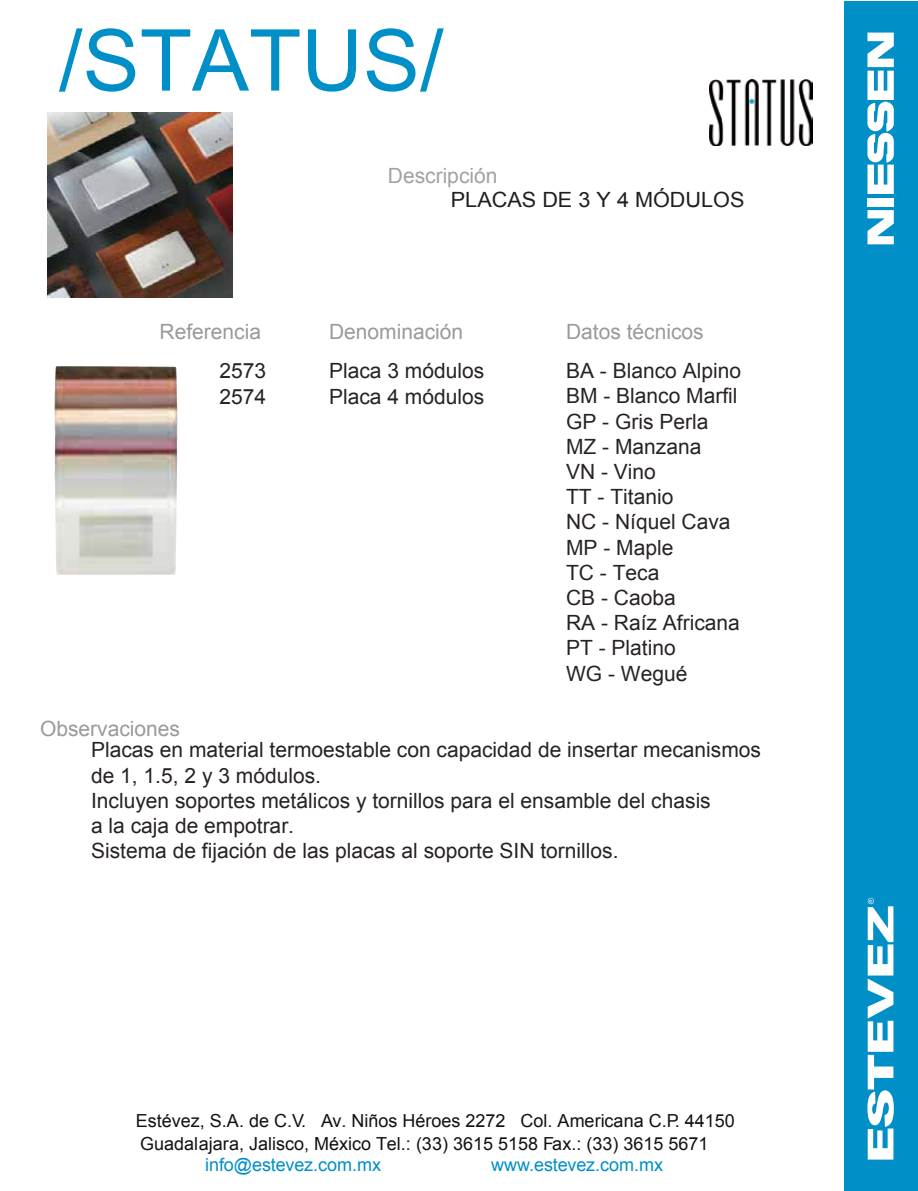
<style>
.page{position:relative;width:918px;height:1191px;background:#fff}
.page>*{position:absolute;margin:0;border:0;box-sizing:border-box;transform-origin:0 0}
.t1{font:85.5px "Arial";color:#008fc6}
.t2{font:21px/25.2px "Arial";color:#282322}
.t3{font:21px "Arial";color:#9b9a98}
.t4{font:21px "Arial";color:#211e1f}
.t5{font:21px "Arial";color:#a4a29f}
.t6{font:18px/23.1px "Arial";color:#111211}
.t7{font:18px "Arial";letter-spacing:-.01em;color:#008fc6}
</style>
<div class="page">
<div style="left:845px;top:2px;width:73px;height:1189px;background:#008fc6"></div>
<svg style="left:867px;top:898px;width:27px;height:262px"></svg>
<div style="left:867px;top:198px;width:27px;height:8px;background:#fff"></div>
<svg style="left:868px;top:210px;width:26px;height:34px"></svg>
<svg style="left:867px;top:33px;width:27px;height:161px"></svg>
<img style="left:710px;top:79px;width:103px;height:66px">
<img style="left:48px;top:112px;width:185px;height:186px">
<img style="left:55px;top:366px;width:122px;height:209px">
<h1 class="t1" style="left:59px;top:5px;width:386px">/STATUS/</h1>
<p class="t5" style="left:388px;top:162px;width:111px">Descripción</p>
<p class="t4" style="left:451px;top:186px;width:295px">PLACAS DE 3 Y 4 MÓDULOS</p>
<p class="t3" style="left:160px;top:318px;width:103px">Referencia</p>
<p class="t3" style="left:329px;top:318px;width:136px">Denominación</p>
<p class="t3" style="left:566px;top:318px;width:139px">Datos técnicos</p>
<p class="t2" style="left:566px;top:358px;width:177px">BA - Blanco Alpino<br>BM - Blanco Marfil<br>GP - Gris Perla<br>MZ - Manzana<br>VN - Vino<br>TT - Titanio<br>NC - Níquel Cava<br>MP - Maple<br>TC - Teca<br>CB - Caoba<br>RA - Raíz Africana<br>PT - Platino<br>WG - Wegué</p>
<p class="t2" style="left:220px;top:358px;width:48px">2573</p>
<p class="t2" style="left:329px;top:358px;width:157px">Placa 3 módulos</p>
<p class="t2" style="left:220px;top:384px;width:48px">2574</p>
<p class="t2" style="left:329px;top:384px;width:157px">Placa 4 módulos</p>
<p class="t3" style="left:40px;top:715px;width:142px">Observaciones</p>
<p class="t2" style="left:91px;top:738px;width:671px">Placas en material termoestable con capacidad de insertar mecanismos de 1, 1.5, 2 y 3 módulos.<br>Incluyen soportes metálicos y tornillos para el ensamble del chasis<br>a la caja de empotrar.<br>Sistema de fijación de las placas al soporte SIN tornillos.</p>
<p class="t6" style="left:136px;top:1109px;width:601px">Estévez, S.A. de C.V. Av. Niños Héroes 2272 Col. Americana C.P. 44150<br>Guadalajara, Jalisco, México Tel.: (33) 3615 5158 Fax.: (33) 3615 5671</p>
<p class="t7" style="left:205px;top:1153px;width:177px">info@estevez.com.mx</p>
<p class="t7" style="left:491px;top:1153px;width:173px">www.estevez.com.mx</p>
</div>
